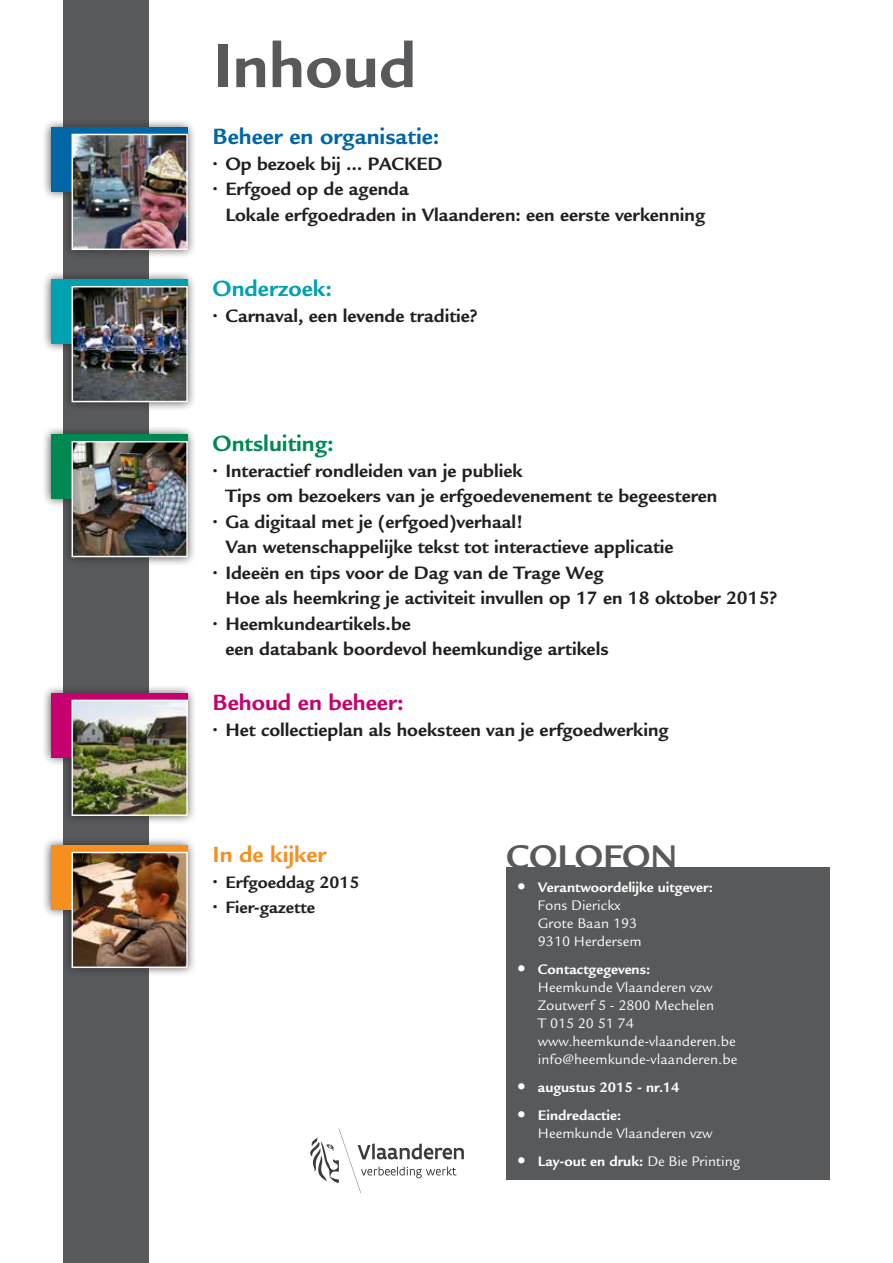
<style>
.page{position:relative;width:893px;height:1263px;background:#fff}
.page>*{position:absolute;margin:0;border:0;box-sizing:border-box;transform-origin:0 0}
.t1{font:700 67.5px "Legacy Sans Std";color:#58595b}
.t2{font:700 35.55px "Legacy Sans Std";color:#58595b}
.t3{font:700 24px "Legacy Sans Std";color:#0066a5}
.t4{font:700 24px "Legacy Sans Std";color:#c6006f}
.t5{font:700 24px "Legacy Sans Std";color:#008852}
.t6{font:700 24px "Legacy Sans Std";color:#f78f1e}
.t7{font:700 24px "Legacy Sans Std";color:#00a1b0}
.t8{font:700 19.5px/25.5px "Legacy Sans Std";color:#231f20}
.t9{font:700 18px "Legacy Sans Std";color:#231f20}
.t10{font:15px/18px "Legacy Sans Std";color:#fff}
.t11{font:700 15px "Legacy Sans Std";color:#fff}
.s1{font-size:19.5px}
.s2{font-weight:700;font-size:36px}
.s3{font-weight:700}
.s4{font-size:36px}
.s5{font-weight:400}
</style>
<div class="page">
<div style="left:506px;top:867px;width:323px;height:313px;background:#58595b"></div>
<div style="left:64px;top:0;width:85px;height:1263px;background:#58595b"></div>
<div style="left:42px;top:119px;width:155px;height:140px;background:#231f20;opacity:.75"></div>
<div style="left:51px;top:128px;width:136px;height:64px;background:#0066a5"></div>
<img style="left:75px;top:137px;width:110px;height:110px">
<div style="left:72px;top:134px;width:116px;height:116px;border:2px solid #fff"></div>
<div style="left:42px;top:837px;width:155px;height:140px;background:#231f20;opacity:.75"></div>
<div style="left:51px;top:845px;width:136px;height:65px;background:#f78f1e"></div>
<img style="left:75px;top:855px;width:110px;height:110px">
<div style="left:72px;top:852px;width:116px;height:116px;border:2px solid #fff"></div>
<div style="left:42px;top:271px;width:155px;height:140px;background:#231f20;opacity:.75"></div>
<div style="left:51px;top:280px;width:136px;height:64px;background:#00a1b0"></div>
<img style="left:75px;top:289px;width:110px;height:110px">
<div style="left:72px;top:286px;width:116px;height:116px;border:2px solid #fff"></div>
<div style="left:42px;top:426px;width:155px;height:140px;background:#231f20;opacity:.75"></div>
<div style="left:51px;top:435px;width:136px;height:64px;background:#008852"></div>
<img style="left:75px;top:444px;width:110px;height:110px">
<div style="left:72px;top:441px;width:116px;height:116px;border:2px solid #fff"></div>
<div style="left:42px;top:684px;width:155px;height:141px;background:#231f20;opacity:.75"></div>
<div style="left:51px;top:693px;width:136px;height:65px;background:#c6006f"></div>
<img style="left:75px;top:703px;width:110px;height:110px">
<div style="left:72px;top:700px;width:116px;height:116px;border:2px solid #fff"></div>
<svg style="left:310px;top:1128px;width:154px;height:65px"></svg>
<h1 class="t1" style="left:213px;top:27px;width:205px">Inhoud</h1>
<p class="t3" style="left:213px;top:123px;width:229px">Beheer en organisatie:</p>
<p class="t8" style="left:213px;top:151px;width:231px">• Op bezoek bij … PACKED</p>
<p class="t8" style="left:225px;top:176px;width:481px;text-indent:-13px">• Erfgoed op de agenda<br>Lokale erfgoedraden in Vlaanderen: een eerste verkenning</p>
<p class="t7" style="left:213px;top:275px;width:121px">Onderzoek:</p>
<p class="t8" style="left:213px;top:303px;width:267px">• Carnaval, een levende traditie?</p>
<p class="t5" style="left:213px;top:430px;width:123px">Ontsluiting:</p>
<p class="t8" style="left:225px;top:458px;width:494px;text-indent:-13px">• Interactief rondleiden van je publiek<br>Tips om bezoekers van je erfgoedevenement te begeesteren</p>
<p class="t8" style="left:225px;top:509px;width:450px;text-indent:-13px">• Ga digitaal met je (erfgoed)verhaal!<br>Van wetenschappelijke tekst tot interactieve applicatie</p>
<p class="t8" style="left:225px;top:560px;width:554px;text-indent:-13px">• Ideeën en tips voor de Dag van de Trage Weg<br>Hoe als heemkring je activiteit invullen op 17 en 18 oktober 2015?</p>
<p class="t8" style="left:225px;top:611px;width:385px;text-indent:-13px">• Heemkundeartikels.be<br>een databank boordevol heemkundige artikels</p>
<p class="t4" style="left:213px;top:689px;width:193px">Behoud en beheer:</p>
<p class="t8" style="left:213px;top:717px;width:458px">• Het collectieplan als hoeksteen van je erfgoedwerking</p>
<p class="t6" style="left:213px;top:841px;width:115px">In de kijker</p>
<p class="t9" style="left:213px;top:872px;width:148px"><span class="s1">•</span> Erfgoeddag 2015</p>
<p class="t9" style="left:213px;top:897px;width:104px"><span class="s1">•</span> Fier-gazette</p>
<h2 class="t2" style="left:506px;top:837px;width:173px">COLOFON</h2>
<p class="t10" style="left:538px;top:879px;width:177px;text-indent:-21px"><span class="s2">•</span> <span class="s3">Verantwoordelijke uitgever:<br></span>Fons Dierickx<br>Grote Baan 193<br>9310 Herdersem</p>
<p class="t10" style="left:538px;top:961px;width:201px;text-indent:-21px"><span class="s2">•</span> <span class="s3">Contactgegevens:<br></span>Heemkunde Vlaanderen vzw<br>Zoutwerf 5 - 2800 Mechelen<br>T 015 20 51 74 www.heemkunde-vlaanderen.be info@heemkunde-vlaanderen.be</p>
<p class="t11" style="left:517px;top:1079px;width:164px"><span class="s4">•</span> augustus 2015 - nr.14</p>
<p class="t10" style="left:538px;top:1107px;width:176px;text-indent:-21px"><span class="s2">•</span> <span class="s3">Eindredactie:<br></span>Heemkunde Vlaanderen vzw</p>
<p class="t11" style="left:517px;top:1153px;width:225px"><span class="s4">•</span> Lay-out en druk: <span class="s5">De Bie Printing</span></p>
</div>
